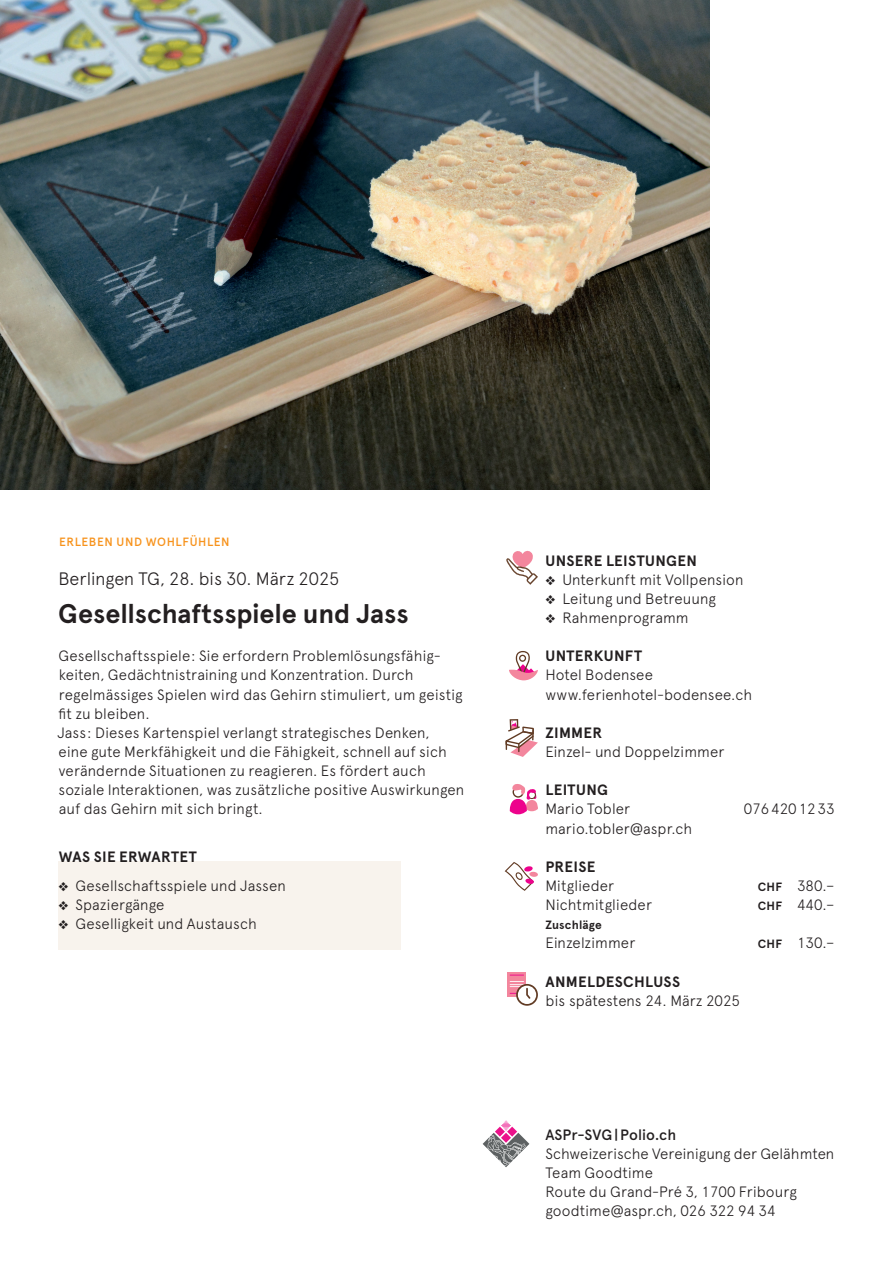
<style>
.page{position:relative;width:893px;height:1263px;background:#fff}
.page>*{position:absolute;margin:0;border:0;box-sizing:border-box;transform-origin:0 0}
.t1{font:700 27px "Apercu Pro";letter-spacing:-.005em;color:#231f20}
.t2{font:300 18px "Apercu Pro";color:#231f20}
.t3{font:300 15px/19.2px "Apercu Pro";letter-spacing:.005em;color:#231f20}
.t4{font:700 15px "Apercu Pro";letter-spacing:.02em;color:#231f20}
.t5{font:500 15px "Apercu Pro";letter-spacing:.005em;color:#231f20}
.t6{font:500 12px "Apercu Pro";letter-spacing:.045em;color:#f7931d}
.t7{font:700 12px "Apercu Pro";letter-spacing:.015em;color:#231f20}
.s1{font-weight:700;font-size:12px}
</style>
<div class="page">
<div style="left:58px;top:861px;width:343px;height:14px;background:#f8f3ed"></div>
<div style="left:58px;top:869px;width:343px;height:42px;background:#f8f3ed"></div>
<div style="left:58px;top:907px;width:343px;height:42px;background:#f8f3ed"></div>
<svg style="left:506px;top:550px;width:32px;height:35px"></svg>
<svg style="left:509px;top:651px;width:29px;height:29px"></svg>
<svg style="left:505px;top:719px;width:33px;height:38px"></svg>
<svg style="left:509px;top:784px;width:29px;height:30px"></svg>
<svg style="left:505px;top:862px;width:29px;height:29px"></svg>
<div style="left:529px;top:871px;width:9px;height:6px;background:#f3869d;border-radius:50%"></div>
<svg style="left:508px;top:972px;width:18px;height:25px"></svg>
<svg style="left:510px;top:975px;width:28px;height:31px"></svg>
<img style="left:0;top:0;width:709px;height:489px">
<svg style="left:483px;top:1120px;width:46px;height:47px"></svg>
<p class="t6" style="left:59px;top:533px;width:172px">ERLEBEN UND WOHLFÜHLEN</p>
<p class="t2" style="left:58px;top:565px;width:282px">Berlingen TG, 28. bis 30. März 2025</p>
<h1 class="t1" style="left:58px;top:593px;width:352px">Gesellschaftsspiele und Jass</h1>
<p class="t3" style="left:57px;top:645px;width:408px">Gesellschaftsspiele: Sie erfordern Problemlösungsfähig&shy;keiten, Gedächtnistraining und Konzentration. Durch regelmässiges Spielen wird das Gehirn stimuliert, um geistig fit zu bleiben.<br>Jass: Dieses Kartenspiel verlangt strategisches Denken,<br>eine gute Merkfähigkeit und die Fähigkeit, schnell auf sich verändernde Situationen zu reagieren. Es fördert auch soziale Interaktionen, was zusätzliche positive Auswirkungen auf das Gehirn mit sich bringt.</p>
<p class="t4" style="left:59px;top:846px;width:139px">WAS SIE ERWARTET</p>
<p class="t3" style="left:58px;top:875px;width:229px">❖ Gesellschaftsspiele und Jassen</p>
<p class="t3" style="left:58px;top:894px;width:108px">❖ Spaziergänge</p>
<p class="t3" style="left:58px;top:913px;width:200px">❖ Geselligkeit und Austausch</p>
<p class="t4" style="left:545px;top:549px;width:153px">UNSERE LEISTUNGEN</p>
<p class="t3" style="left:545px;top:568px;width:200px">❖ Unterkunft mit Vollpension</p>
<p class="t3" style="left:545px;top:588px;width:172px">❖ Leitung und Betreuung</p>
<p class="t3" style="left:545px;top:607px;width:145px">❖ Rahmenprogramm</p>
<p class="t4" style="left:545px;top:645px;width:98px">UNTERKUNFT</p>
<p class="t3" style="left:545px;top:664px;width:208px">Hotel Bodensee www.ferienhotel-bodensee.ch</p>
<p class="t4" style="left:545px;top:721px;width:58px">ZIMMER</p>
<p class="t3" style="left:545px;top:741px;width:181px">Einzel- und Doppelzimmer</p>
<p class="t4" style="left:545px;top:779px;width:64px">LEITUNG</p>
<p class="t3" style="left:545px;top:798px;width:86px">Mario Tobler</p>
<p class="t3" style="left:744px;top:798px;width:92px">076 420 12 33</p>
<p class="t3" style="left:545px;top:817px;width:149px">mario.tobler@aspr.ch</p>
<p class="t4" style="left:545px;top:855px;width:51px">PREISE</p>
<p class="t3" style="left:545px;top:875px;width:70px">Mitglieder</p>
<p class="t3" style="left:758px;top:875px;width:78px"><span class="s1">CHF</span> 380.–</p>
<p class="t3" style="left:545px;top:894px;width:108px">Nichtmitglieder</p>
<p class="t3" style="left:758px;top:894px;width:78px"><span class="s1">CHF</span> 440.–</p>
<p class="t7" style="left:545px;top:916px;width:58px">Zuschläge</p>
<p class="t3" style="left:545px;top:932px;width:92px">Einzelzimmer</p>
<p class="t3" style="left:758px;top:932px;width:78px"><span class="s1">CHF</span> 130.–</p>
<p class="t4" style="left:545px;top:970px;width:136px">ANMELDESCHLUSS</p>
<p class="t3" style="left:545px;top:989px;width:196px">bis spätestens 24. März 2025</p>
<p class="t5" style="left:545px;top:1123px;width:132px">ASPr-SVG|Polio.ch</p>
<p class="t3" style="left:545px;top:1142px;width:290px">Schweizerische Vereinigung der Gelähmten<br>Team Goodtime<br>Route du Grand-Pré 3, 1700 Fribourg goodtime@aspr.ch, 026 322 94 34</p>
</div>
